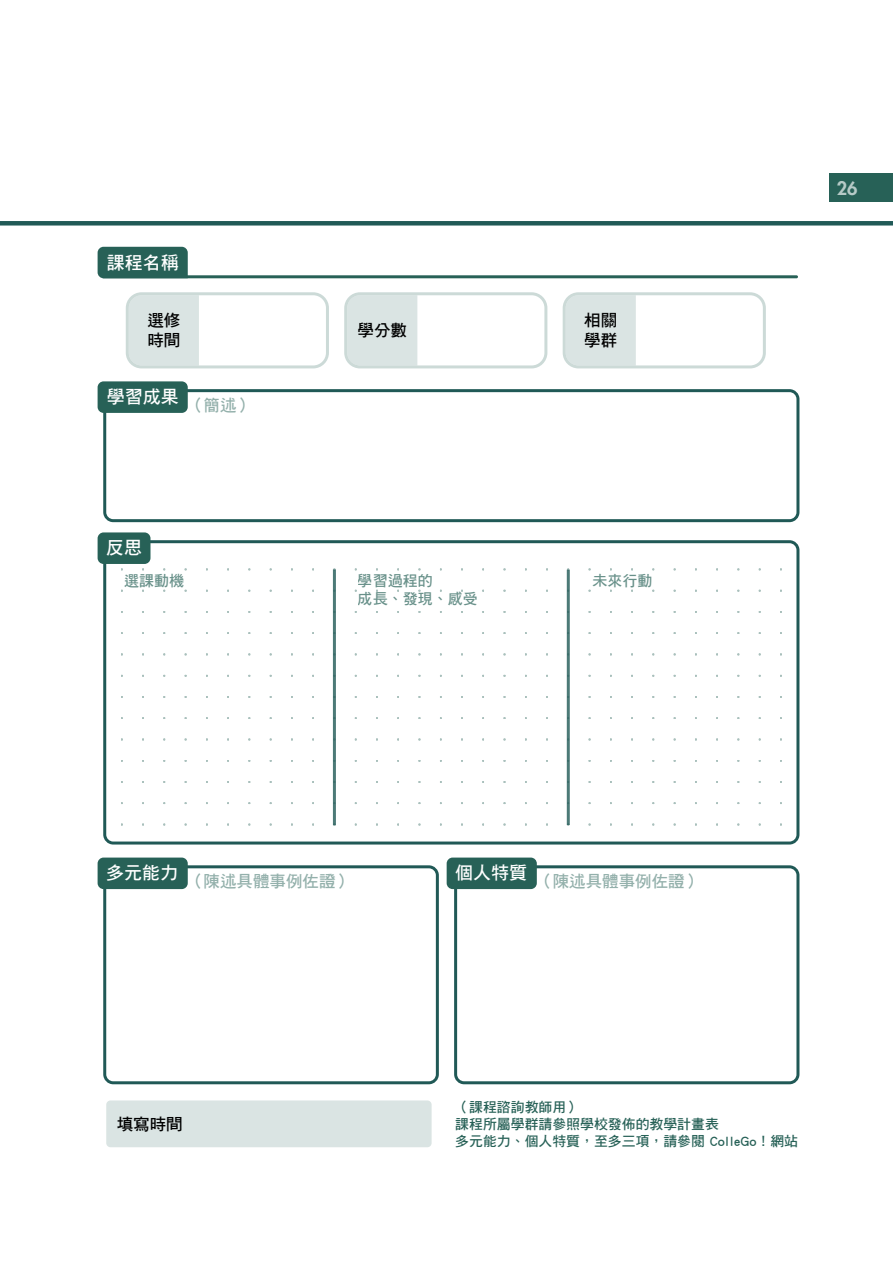
<style>
.page{position:relative;width:893px;height:1263px;background:#fff}
.page>*{position:absolute;margin:0;border:0;box-sizing:border-box;transform-origin:0 0}
.t1{font:18px "DF Hei Std W7";color:#fff}
.t2{font:800 18px "Futura";color:#b6cac7}
.t3{font:16.5px "DF Hei Std W7";color:#276157}
.t4{font:16.5px/19.8px "DF Hei Std W7";color:#000}
.t5{font:15px/18px "DF Hei Std W7";color:#276157}
.t6{font:13.8px/16.6px "DF Hei Std W7";color:#276157}
</style>
<div class="page">
<div style="left:98px;top:247px;width:90px;height:31px;background:#276157"></div>
<svg style="left:126px;top:292px;width:203px;height:76px"></svg>
<svg style="left:344px;top:292px;width:203px;height:76px"></svg>
<svg style="left:563px;top:292px;width:203px;height:76px"></svg>
<svg style="left:103px;top:389px;width:696px;height:133px"></svg>
<div style="left:98px;top:381px;width:90px;height:32px;background:#276157;border-radius:6px"></div>
<svg style="left:103px;top:540px;width:696px;height:304px"></svg>
<div style="left:98px;top:532px;width:52px;height:32px;background:#276157;border-radius:6px"></div>
<svg style="left:103px;top:865px;width:336px;height:219px"></svg>
<svg style="left:454px;top:865px;width:345px;height:219px"></svg>
<div style="left:98px;top:857px;width:90px;height:32px;background:#276157;border-radius:6px"></div>
<div style="left:447px;top:857px;width:90px;height:32px;background:#276157;border-radius:6px"></div>
<div style="left:106px;top:1100px;width:326px;height:47px;background:#dae4e3;border-radius:4px"></div>
<hr style="left:333px;top:569px;width:3px;height:256px;background:#205956">
<hr style="left:567px;top:570px;width:3px;height:255px;background:#205956">
<hr style="left:102px;top:275px;width:696px;height:3px;background:#276157;border-radius:2px">
<div style="left:0;top:221px;width:893px;height:5px;background:#215a57"></div>
<div style="left:829px;top:174px;width:64px;height:28px;background:#276157"></div>
<h1 class="t1" style="left:107px;top:253px;width:73px">課程名稱</h1>
<p class="t4" style="left:147px;top:310px;width:34px">選修時間</p>
<p class="t4" style="left:358px;top:320px;width:51px">學分數</p>
<p class="t4" style="left:584px;top:310px;width:34px">相關學群</p>
<h1 class="t1" style="left:107px;top:386px;width:73px">學習成果</h1>
<p class="t3" style="left:187px;top:396px;width:68px">（簡述）</p>
<h1 class="t1" style="left:106px;top:537px;width:37px">反思</h1>
<p class="t5" style="left:124px;top:571px;width:61px">選課動機</p>
<p class="t5" style="left:358px;top:571px;width:121px">學習過程的<br>成長、發現、感受</p>
<p class="t5" style="left:593px;top:571px;width:61px">未來行動</p>
<h1 class="t2" style="left:837px;top:177px;width:22px">26</h1>
<p class="t3" style="left:106px;top:872px;width:247px"><sup>多元能力</sup>（陳述具體事例佐證）</p>
<p class="t3" style="left:455px;top:872px;width:247px"><sup>個人特質</sup>（陳述具體事例佐證）</p>
<p class="t4" style="left:117px;top:1113px;width:67px">填寫時間</p>
<p class="t6" style="left:455px;top:1099px;width:344px">（課程諮詢教師用）<br>課程所屬學群請參照學校發佈的教學計畫表<br>多元能力、個人特質，至多三項，請參閱 ColleGo！網站</p>
</div>
